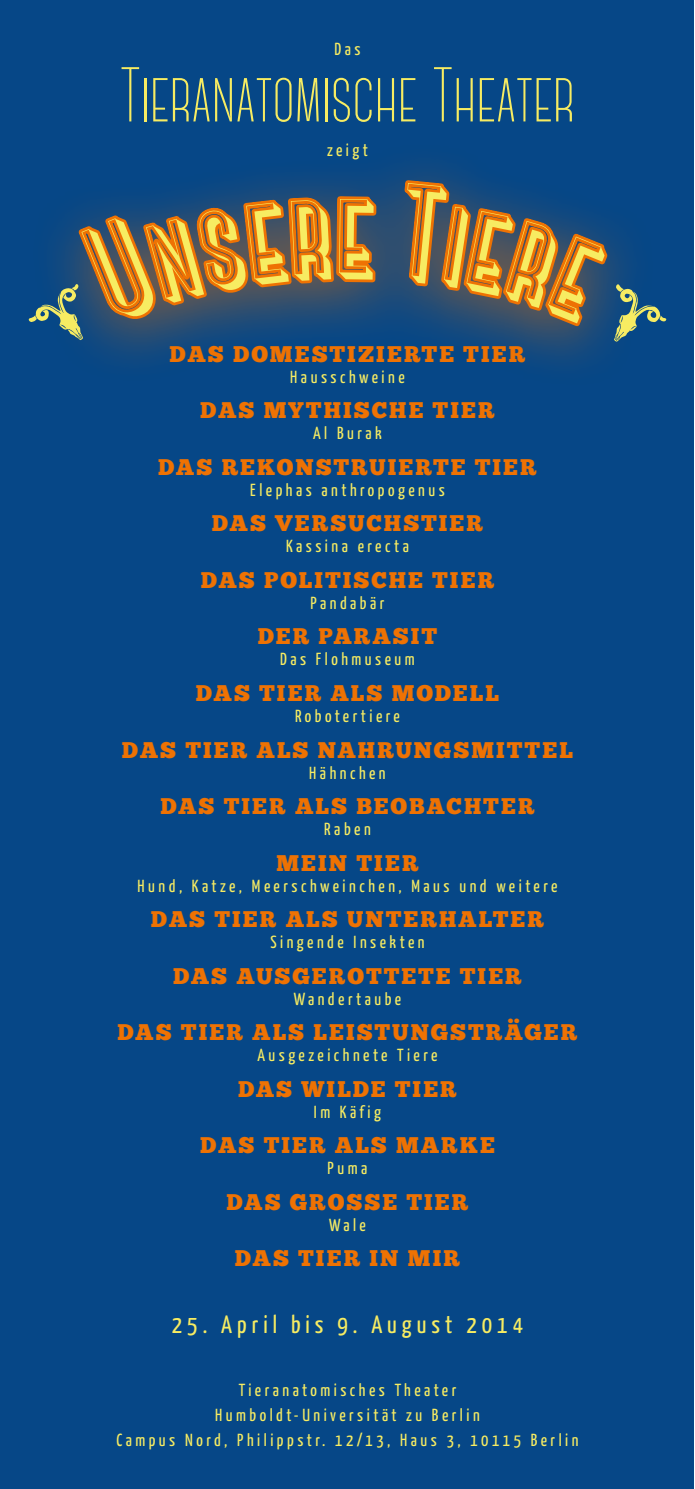
<style>
.page{position:relative;width:695px;height:1489px;background:#fff}
.page>*{position:absolute;margin:0;border:0;box-sizing:border-box;transform-origin:0 0}
.t1{font:300 77.5px "Canter";color:#f7ec62}
.t2{font:25px "Yanone Kaffeesatz";letter-spacing:.2em;color:#f7ec62}
.t3{font:22.5px "Chunk Five Ex";letter-spacing:.085em;color:#ee7203}
.t4{font:17.5px/25px "Yanone Kaffeesatz";letter-spacing:.2em;color:#f7ec62;text-align:center}
</style>
<div class="page">
<div style="left:0;top:1px;width:692px;height:1487px;background:#064787"></div>
<div style="left:28px;top:141px;width:630px;height:249px;background:#ee7203;opacity:.6"></div>
<svg style="left:28px;top:193px;width:351px;height:147px"></svg>
<svg style="left:398px;top:177px;width:268px;height:164px"></svg>
<p class="t4" style="left:334px;top:36px;width:28px">Das</p>
<h1 class="t1" style="left:120px;top:58px;width:456px">Tieranatomische Theater</h1>
<p class="t4" style="left:327px;top:137px;width:42px">zeigt</p>
<p class="t3" style="left:170px;top:345px;width:357px">DAS DOMESTIZIERTE TIER</p>
<p class="t4" style="left:290px;top:364px;width:116px">Hausschweine</p>
<p class="t3" style="left:200px;top:401px;width:296px">DAS MYTHISCHE TIER</p>
<p class="t4" style="left:313px;top:420px;width:70px">Al Burak</p>
<p class="t3" style="left:158px;top:458px;width:380px">DAS REKONSTRUIERTE TIER</p>
<p class="t4" style="left:250px;top:477px;width:196px">Elephas anthropogenus</p>
<p class="t3" style="left:212px;top:514px;width:273px">DAS VERSUCHSTIER</p>
<p class="t4" style="left:286px;top:533px;width:124px">Kassina erecta</p>
<p class="t3" style="left:201px;top:571px;width:295px">DAS POLITISCHE TIER</p>
<p class="t4" style="left:310px;top:590px;width:75px">Pandabär</p>
<p class="t3" style="left:257px;top:627px;width:181px">DER PARASIT</p>
<p class="t4" style="left:280px;top:646px;width:136px">Das Flohmuseum</p>
<p class="t3" style="left:196px;top:684px;width:305px">DAS TIER ALS MODELL</p>
<p class="t4" style="left:295px;top:703px;width:106px">Robotertiere</p>
<p class="t3" style="left:122px;top:740px;width:452px">DAS TIER ALS NAHRUNGSMITTEL</p>
<p class="t4" style="left:309px;top:759px;width:78px">Hähnchen</p>
<p class="t3" style="left:160px;top:797px;width:375px">DAS TIER ALS BEOBACHTER</p>
<p class="t4" style="left:324px;top:816px;width:48px">Raben</p>
<p class="t3" style="left:276px;top:853px;width:144px">MEIN TIER</p>
<p class="t4" style="left:137px;top:872px;width:421px">Hund, Katze, Meerschweinchen, Maus und weitere</p>
<p class="t3" style="left:151px;top:910px;width:394px">DAS TIER ALS UNTERHALTER</p>
<p class="t4" style="left:270px;top:929px;width:155px">Singende Insekten</p>
<p class="t3" style="left:173px;top:966px;width:350px">DAS AUSGEROTTETE TIER</p>
<p class="t4" style="left:294px;top:985px;width:109px">Wandertaube</p>
<p class="t3" style="left:117px;top:1023px;width:461px">DAS TIER ALS LEISTUNGSTRÄGER</p>
<p class="t4" style="left:257px;top:1042px;width:181px">Ausgezeichnete Tiere</p>
<p class="t3" style="left:238px;top:1079px;width:220px">DAS WILDE TIER</p>
<p class="t4" style="left:314px;top:1098px;width:69px">Im Käfig</p>
<p class="t3" style="left:200px;top:1136px;width:296px">DAS TIER ALS MARKE</p>
<p class="t4" style="left:327px;top:1155px;width:41px">Puma</p>
<p class="t3" style="left:226px;top:1192px;width:243px">DAS GROSSE TIER</p>
<p class="t4" style="left:329px;top:1211px;width:38px">Wale</p>
<p class="t3" style="left:235px;top:1249px;width:227px">DAS TIER IN MIR</p>
<h2 class="t2" style="left:172px;top:1309px;width:352px">25. April bis 9. August 2014</h2>
<p class="t4" style="left:116px;top:1377px;width:463px">Tieranatomisches Theater<br>Humboldt-Universität zu Berlin<br>Campus Nord, Philippstr. 12/13, Haus 3, 10115 Berlin</p>
</div>
